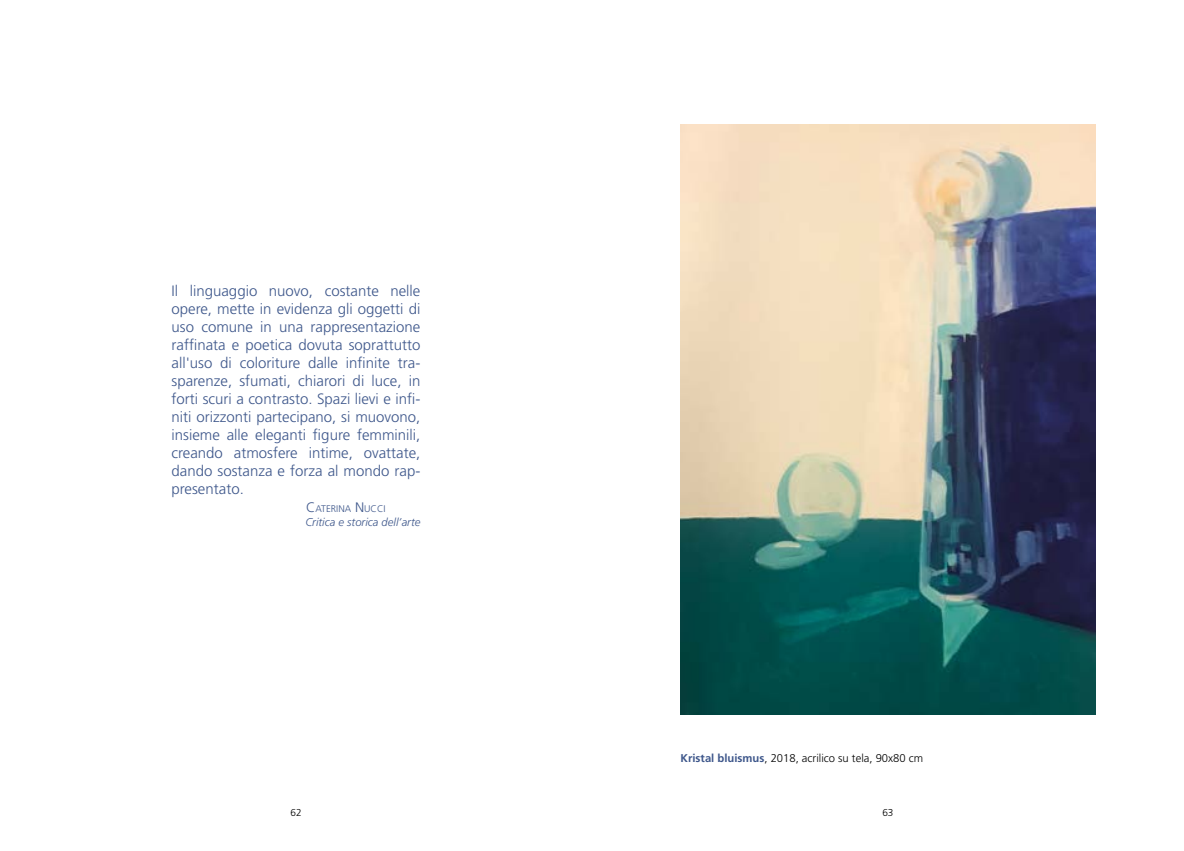
<style>
.page{position:relative;width:1184px;height:851px;background:#fff}
.page>*{position:absolute;margin:0;border:0;box-sizing:border-box;transform-origin:0 0}
.t1{font:300 15px/18px "Frutiger";color:#3e578b;text-align:justify}
.t2{font:300 11.25px "Frutiger";color:#000}
.t3{font:italic 300 11.25px "Frutiger";color:#3e578b}
.t4{font:300 10px "Frutiger";color:#000}
.t5{font:300 9.62px "Frutiger";color:#3e578b}
.s1{font-size:13.75px}
.s2{font-weight:700;color:#3e578b}
</style>
<div class="page">
<img style="left:680px;top:124px;width:415px;height:590px">
<p class="t1" style="left:171px;top:282px;width:250px">Il linguaggio nuovo, costante nelle opere, mette in evidenza gli oggetti di uso comune in una rappresentazione raffinata e poetica dovuta soprattutto all'uso di coloriture dalle infinite tra&shy;sparenze, sfumati, chiarori di luce, in forti scuri a contrasto. Spazi lievi e infi&shy;niti orizzonti partecipano, si muovono, insieme alle eleganti figure femminili, creando atmosfere intime, ovattate, dando sostanza e forza al mondo rap&shy;presentato.</p>
<p class="t5" style="left:306px;top:503px;width:81px"><span class="s1">C</span>ATERINA <span class="s1">N</span> UCCI</p>
<p class="t3" style="left:305px;top:515px;width:116px">Critica e storica dell’arte</p>
<p class="t2" style="left:680px;top:752px;width:244px"><span class="s2">Kristal bluismus</span>, 2018, acrilico su tela, 90x80 cm</p>
<p class="t4" style="left:290px;top:806px;width:13px">62</p>
<p class="t4" style="left:882px;top:806px;width:13px">63</p>
</div>
